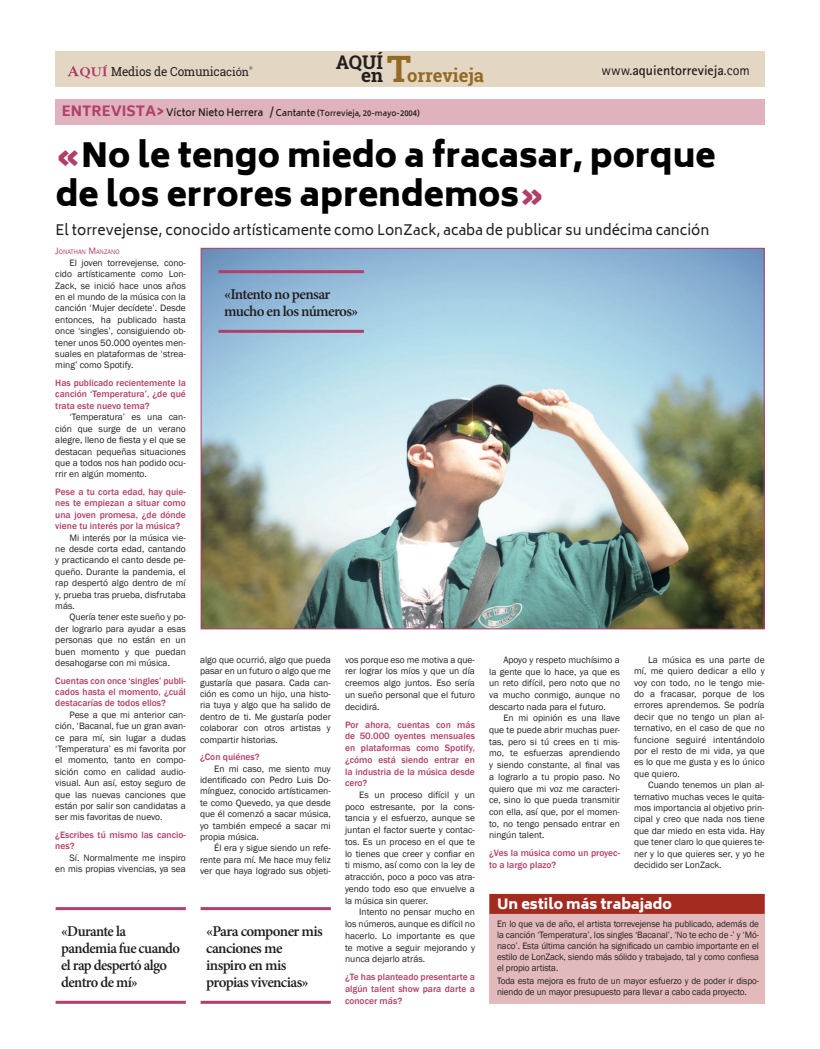
<style>
.page{position:relative;width:820px;height:1049px;background:#fff}
.page>*{position:absolute;margin:0;border:0;box-sizing:border-box;transform-origin:0 0}
.t1{font:900 33px/39.6px "Biryani";color:#000}
.t2{font:700 18.8px "Roboto Slab";color:#231f20}
.t3{font:700 18.4px "Roboto Slab";color:#926a22}
.t4{font:600 15px/17px "Minion Pro";letter-spacing:-.04em;color:#231f20}
.t5{font:14px "Biryani";color:#231f20}
.t6{font:700 14px "Rotis Sans Serif Std";color:#231f20}
.t7{font:900 14px "Biryani";color:#fff}
.t8{font:12.4px "Roboto Slab";letter-spacing:-.01em;color:#231f20;scale:.95 1}
.t9{font:9.5px/11.4px "Franklin Gothic";color:#231f20;text-align:justify}
.t10{font:500 9.5px/11.4px "Franklin Gothic";color:#b23f6a;text-align:justify}
.t11{font:9.5px/11px "Franklin Gothic";color:#231f20;text-align:justify;scale:.96 1}
.t12{font:600 8px "Biryani";color:#231f20}
.t13{font:6.7px "Franklin Gothic";color:#b23f6a}
.s1{font-size:11.6px}
.s2{font-size:18.8px;color:#231f20}
.s3{font-size:36.3px}
.s4{font-weight:400}
.s5{font-weight:800;font-size:14px;color:#b23f6a}
.s6{font-size:10px}
.s7{font-size:9px}
.s8{color:#b23f6a}
.s9{font-size:9.5px}
</style>
<div class="page">
<hr style="left:56px;top:907px;width:130px;height:3px;background:#b23f6a">
<hr style="left:56px;top:1001px;width:130px;height:3px;background:#b23f6a">
<hr style="left:200px;top:907px;width:131px;height:3px;background:#b23f6a">
<hr style="left:200px;top:1001px;width:131px;height:3px;background:#b23f6a">
<div style="left:489px;top:894px;width:275px;height:109px;background:#e3babc"></div>
<div style="left:489px;top:894px;width:275px;height:20px;background:#a32b20"></div>
<div style="left:55px;top:99px;width:709px;height:26px;background:#dfb2bd"></div>
<img style="left:202px;top:250px;width:560px;height:377px">
<hr style="left:218px;top:270px;width:146px;height:3px;background:#b23f6a">
<hr style="left:218px;top:330px;width:146px;height:3px;background:#b23f6a">
<div style="left:55px;top:51px;width:709px;height:36px;background:#e3d6c2"></div>
<svg style="left:67px;top:65px;width:40px;height:14px"></svg>
<h3 class="t8" style="left:111px;top:63px;width:146px">Medios de Comunica<span class="s1">ción</span></h3>
<h2 class="t2" style="left:336px;top:49px;width:49px">AQUÍ</h2>
<h3 class="t3" style="left:361px;top:63px;width:124px"><span class="s2">en</span> <span class="s3">T</span>orrevieja</h3>
<h3 class="t6" style="left:601px;top:61px;width:150px"><span class="s4">www.</span>aquientorrevieja<span class="s4">.com</span></h3>
<p class="t12" style="left:62px;top:109px;width:359px"><span class="s5">ENTREVISTA&gt;</span> <span class="s6">Víctor Nieto Herrera /</span> <span class="s7">Cantante</span> (Torrevieja, 20-mayo-2004)</p>
<h1 class="t1" style="left:56px;top:136px;width:661px"><span class="s8">«</span>No le tengo miedo a fracasar, porque de los errores aprendemos<span class="s8">»</span></h1>
<h3 class="t5" style="left:55px;top:222px;width:655px">El torrevejense, conocido artísticamente como LonZack, acaba de publicar su undécima canción</h3>
<p class="t13" style="left:55px;top:248px;width:66px"><span class="s9">J</span>ONATHAN <span class="s9">M</span>ANZANO</p>
<p class="t9" style="left:55px;top:257px;width:132px;text-indent:14px">El joven torrevejense, cono&shy;cido artísticamente como Lon-Zack, se inició hace unos años en el mundo de la música con la canción ‘Mujer decídete’. Desde entonces, ha publicado hasta once ‘singles’, consiguiendo ob&shy;tener unos 50.000 oyentes men&shy;suales en plataformas de ‘strea&shy;ming’ como Spotify.</p>
<p class="t10" style="left:55px;top:377px;width:132px">Has publicado recientemente la canción ‘Temperatura’, ¿de qué trata este nuevo tema?</p>
<p class="t9" style="left:55px;top:412px;width:132px;text-indent:14px">‘Temperatura’ es una can&shy;ción que surge de un verano alegre, lleno de fiesta y el que se destacan pequeñas situaciones que a todos nos han podido ocu&shy;rrir en algún momento.</p>
<p class="t10" style="left:55px;top:486px;width:132px">Pese a tu corta edad, hay quie&shy;nes te empiezan a situar como una joven promesa, ¿de dónde viene tu interés por la música?</p>
<p class="t9" style="left:55px;top:532px;width:132px;text-indent:14px">Mi interés por la música vie&shy;ne desde corta edad, cantando y practicando el canto desde pe&shy;queño. Durante la pandemia, el rap despertó algo dentro de mí y, prueba tras prueba, disfrutaba más.</p>
<p class="t9" style="left:55px;top:612px;width:132px;text-indent:14px">Quería tener este sueño y po&shy;der lograrlo para ayudar a esas personas que no están en un buen momento y que puedan desahogarse con mi música.</p>
<p class="t10" style="left:55px;top:675px;width:132px">Cuentas con once ‘singles’ publi&shy;cados hasta el momento, ¿cuál destacarías de todos ellos?</p>
<p class="t9" style="left:55px;top:709px;width:132px;text-indent:14px">Pese a que mi anterior can&shy;ción, ‘Bacanal, fue un gran avan&shy;ce para mí, sin lugar a dudas ‘Temperatura’ es mi favorita por el momento, tanto en compo&shy;sición como en calidad audio&shy;visual. Aun así, estoy seguro de que las nuevas canciones que están por salir son candidatas a ser mis favoritas de nuevo.</p>
<p class="t10" style="left:55px;top:829px;width:132px">¿Escribes tú mismo las cancio&shy;nes?</p>
<p class="t9" style="left:55px;top:852px;width:132px;text-align:right">Sí. Normalmente me inspiro<br>en mis propias vivencias, ya sea</p>
<h3 class="t4" style="left:224px;top:285px;width:135px">«Intento no pensar mucho en los números»</h3>
<p class="t9" style="left:200px;top:654px;width:132px">algo que ocurrió, algo que pueda pasar en un futuro o algo que me gustaría que pasara. Cada can&shy;ción es como un hijo, una histo&shy;ria tuya y algo que ha salido de dentro de ti. Me gustaría poder colaborar con otros artistas y compartir historias.</p>
<p class="t10" style="left:200px;top:751px;width:61px">¿Con quiénes?</p>
<p class="t9" style="left:200px;top:763px;width:132px;text-indent:14px">En mi caso, me siento muy identificado con Pedro Luis Do&shy;mínguez, conocido artísticamen&shy;te como Quevedo, ya que desde que él comenzó a sacar música, yo también empecé a sacar mi propia música.</p>
<p class="t9" style="left:200px;top:843px;width:132px;text-indent:14px">Él era y sigue siendo un refe&shy;rente para mí. Me hace muy feliz ver que haya logrado sus objeti-</p>
<p class="t9" style="left:489px;top:654px;width:132px;line-height:11.7px;text-indent:14px">Apoyo y respeto muchísimo a la gente que lo hace, ya que es un reto difícil, pero noto que no va mucho conmigo, aunque no descarto nada para el futuro.</p>
<p class="t9" style="left:489px;top:712px;width:132px;line-height:11.7px;text-indent:14px">En mi opinión es una llave que te puede abrir muchas puer&shy;tas, pero si tú crees en ti mis&shy;mo, te esfuerzas aprendiendo y siendo constante, al final vas a lograrlo a tu propio paso. No quiero que mi voz me caracteri&shy;ce, sino lo que pueda transmitir con ella, así que, por el momen&shy;to, no tengo pensado entrar en ningún talent.</p>
<p class="t10" style="left:489px;top:847px;width:132px;line-height:11.7px">¿Ves la música como un proyec&shy;to a largo plazo?</p>
<p class="t9" style="left:633px;top:654px;width:132px;text-indent:14px">La música es una parte de mí, me quiero dedicar a ello y voy con todo, no le tengo mie&shy;do a fracasar, porque de los errores aprendemos. Se podría decir que no tengo un plan al&shy;ternativo, en el caso de que no funcione seguiré intentándolo por el resto de mi vida, ya que es lo que me gusta y es lo único que quiero.</p>
<p class="t9" style="left:633px;top:779px;width:132px;text-indent:14px">Cuando tenemos un plan al&shy;ternativo muchas veces le quita&shy;mos importancia al objetivo prin&shy;cipal y creo que nada nos tiene que dar miedo en esta vida. Hay que tener claro lo que quieres te&shy;ner y lo que quieres ser, y yo he decidido ser LonZack.</p>
<p class="t9" style="left:345px;top:654px;width:131px;line-height:11.7px">vos porque eso me motiva a que&shy;rer lograr los míos y que un día creemos algo juntos. Eso sería un sueño personal que el futuro decidirá.</p>
<p class="t10" style="left:345px;top:719px;width:131px;line-height:11.7px">Por ahora, cuentas con más de 50.000 oyentes mensuales en plataformas como Spotify, ¿cómo está siendo entrar en la industria de la música desde cero?</p>
<p class="t9" style="left:345px;top:789px;width:131px;line-height:11.7px;text-indent:14px">Es un proceso difícil y un poco estresante, por la cons&shy;tancia y el esfuerzo, aunque se juntan el factor suerte y contac&shy;tos. Es un proceso en el que te lo tienes que creer y confiar en ti mismo, así como con la ley de atracción, poco a poco vas atra&shy;yendo todo eso que envuelve a la música sin querer.</p>
<p class="t9" style="left:345px;top:906px;width:131px;line-height:11.7px;text-indent:14px">Intento no pensar mucho en los números, aunque es difícil no hacerlo. Lo importante es que te motive a seguir mejorando y nunca dejarlo atrás.</p>
<p class="t10" style="left:345px;top:971px;width:131px;line-height:11.7px">¿Te has planteado presentarte a algún talent show para darte a conocer más?</p>
<h3 class="t7" style="left:497px;top:895px;width:176px">Un estilo más trabajado</h3>
<h3 class="t4" style="left:61px;top:922px;width:120px">«Durante la pandemia fue cuando el rap despertó algo dentro de mí»</h3>
<h3 class="t4" style="left:206px;top:922px;width:118px">«Para componer mis canciones me inspiro en mis propias vivencias»</h3>
<p class="t11" style="left:497px;top:918px;width:274px">En lo que va de año, el artista torrevejense ha publicado, además de la canción ‘Temperatura’, los singles ‘Bacanal’, ‘No te echo de -’ y ‘Mó&shy;naco’. Esta última canción ha significado un cambio importante en el estilo de LonZack, siendo más sólido y trabajado, tal y como confiesa el propio artista.</p>
<p class="t11" style="left:497px;top:976px;width:274px">Toda esta mejora es fruto de un mayor esfuerzo y de poder ir dispo&shy;niendo de un mayor presupuesto para llevar a cabo cada proyecto.</p>
</div>
